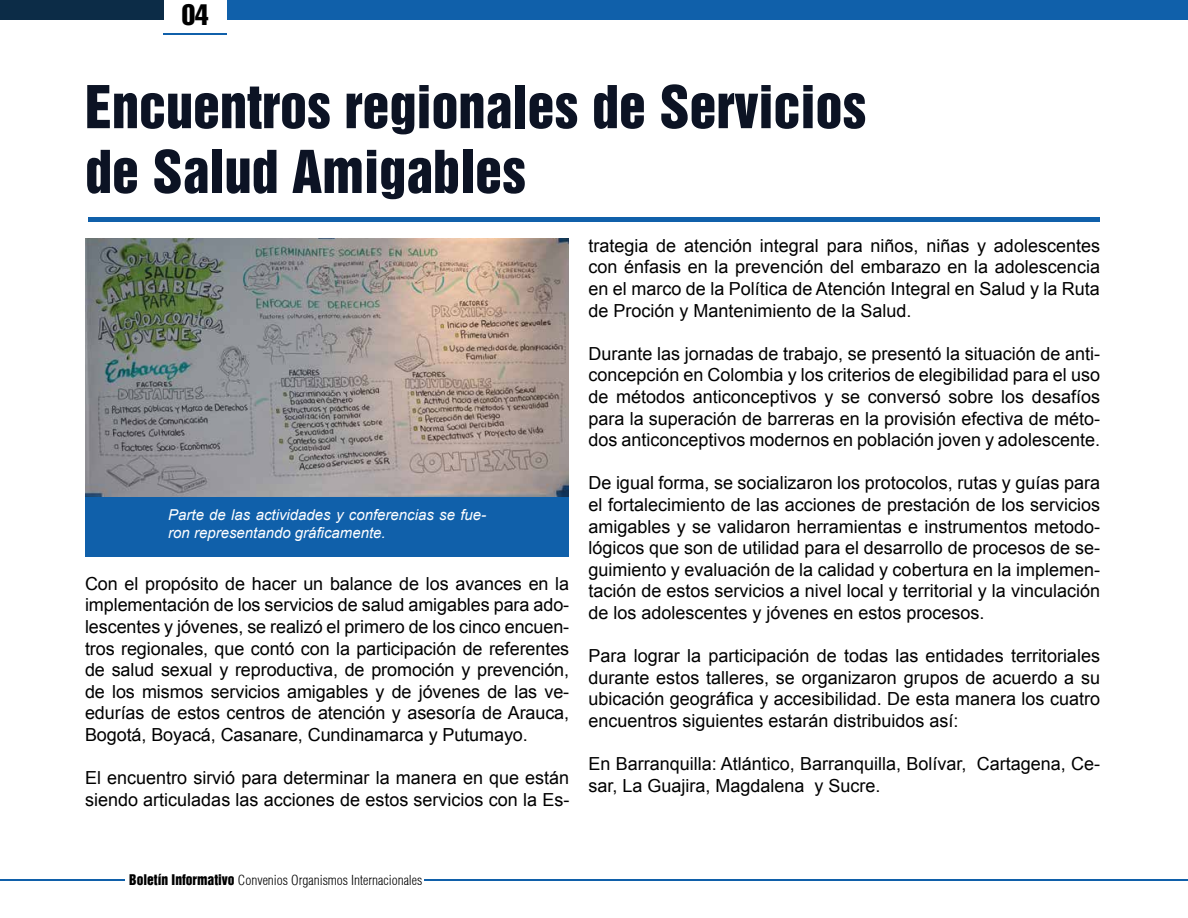
<style>
.page{position:relative;width:1188px;height:918px;background:#fff}
.page>*{position:absolute;margin:0;border:0;box-sizing:border-box;transform-origin:0 0}
.t1{font:54px/64.8px "Helvetica Inserat";color:#0c1324}
.t2{font:29.1px "Helvetica LT Std Comp";color:#000}
.t3{font:18px/21.6px "Arial";color:#000;text-align:justify}
.t4{font:italic 15px/18px "Arial";color:#fff}
.t5{font:300 condensed 13.5px "Helvetica";color:#000}
.s1{font-family:"Helvetica Inserat";font-weight:400;font-stretch:normal}
</style>
<div class="page">
<div style="left:227px;top:0;width:961px;height:20px;background:#1060aa"></div>
<hr style="left:163px;top:33px;width:64px;height:2px;background:#1060aa">
<div style="left:0;top:0;width:163px;height:20px;background:#0c2c47"></div>
<hr style="left:425px;top:879px;width:763px;height:2px;background:#1060aa">
<hr style="left:0;top:879px;width:125px;height:2px;background:#1060aa">
<hr style="left:88px;top:217px;width:1012px;height:4px;background:#1060aa">
<img style="left:85px;top:239px;width:484px;height:258px">
<div style="left:85px;top:497px;width:484px;height:59px;background:#1060aa"></div>
<h2 class="t2" style="left:182px;top:-3px;width:28px">04</h2>
<h1 class="t1" style="left:85px;top:76px;width:783px">Encuentros regionales de Servicios de Salud Amigables</h1>
<p class="t4" style="left:168px;top:506px;width:320px">Parte de las actividades y conferencias se fue&shy;ron representando gráficamente.</p>
<p class="t3" style="left:85px;top:573px;width:486px">Con el propósito de hacer un balance de los avances en la implementación de los servicios de salud amigables para ado&shy;lescentes y jóvenes, se realizó el primero de los cinco encuen&shy;tros regionales, que contó con la participación de referentes de salud sexual y reproductiva, de promoción y prevención, de los mismos servicios amigables y de jóvenes de las ve&shy;edurías de estos centros de atención y asesoría de Arauca, Bogotá, Boyacá, Casanare, Cundinamarca y Putumayo.</p>
<p class="t3" style="left:85px;top:767px;width:486px">El encuentro sirvió para determinar la manera en que están siendo articuladas las acciones de estos servicios con la Es-</p>
<p class="t3" style="left:588px;top:235px;width:513px">trategia de atención integral para niños, niñas y adolescentes con énfasis en la prevención del embarazo en la adolescencia en el marco de la Política de Atención Integral en Salud y la Ruta de Proción y Mantenimiento de la Salud.</p>
<p class="t3" style="left:588px;top:343px;width:513px">Durante las jornadas de trabajo, se presentó la situación de anti&shy;concepción en Colombia y los criterios de elegibilidad para el uso de métodos anticonceptivos y se conversó sobre los desafíos para la superación de barreras en la provisión efectiva de méto&shy;dos anticonceptivos modernos en población joven y adolescente.</p>
<p class="t3" style="left:588px;top:472px;width:513px">De igual forma, se socializaron los protocolos, rutas y guías para el fortalecimiento de las acciones de prestación de los servicios amigables y se validaron herramientas e instrumentos metodo&shy;lógicos que son de utilidad para el desarrollo de procesos de se&shy;guimiento y evaluación de la calidad y cobertura en la implemen&shy;tación de estos servicios a nivel local y territorial y la vinculación de los adolescentes y jóvenes en estos procesos.</p>
<p class="t3" style="left:588px;top:645px;width:513px">Para lograr la participación de todas las entidades territoriales durante estos talleres, se organizaron grupos de acuerdo a su ubicación geográfica y accesibilidad. De esta manera los cuatro encuentros siguientes estarán distribuidos así:</p>
<p class="t3" style="left:588px;top:753px;width:513px">En Barranquilla: Atlántico, Barranquilla, Bolívar, Cartagena, Ce&shy;sar, La Guajira, Magdalena y Sucre.</p>
<p class="t5" style="left:129px;top:871px;width:295px"><span class="s1">Boletín Informativo</span> Convenios Organismos Internacionales</p>
</div>
